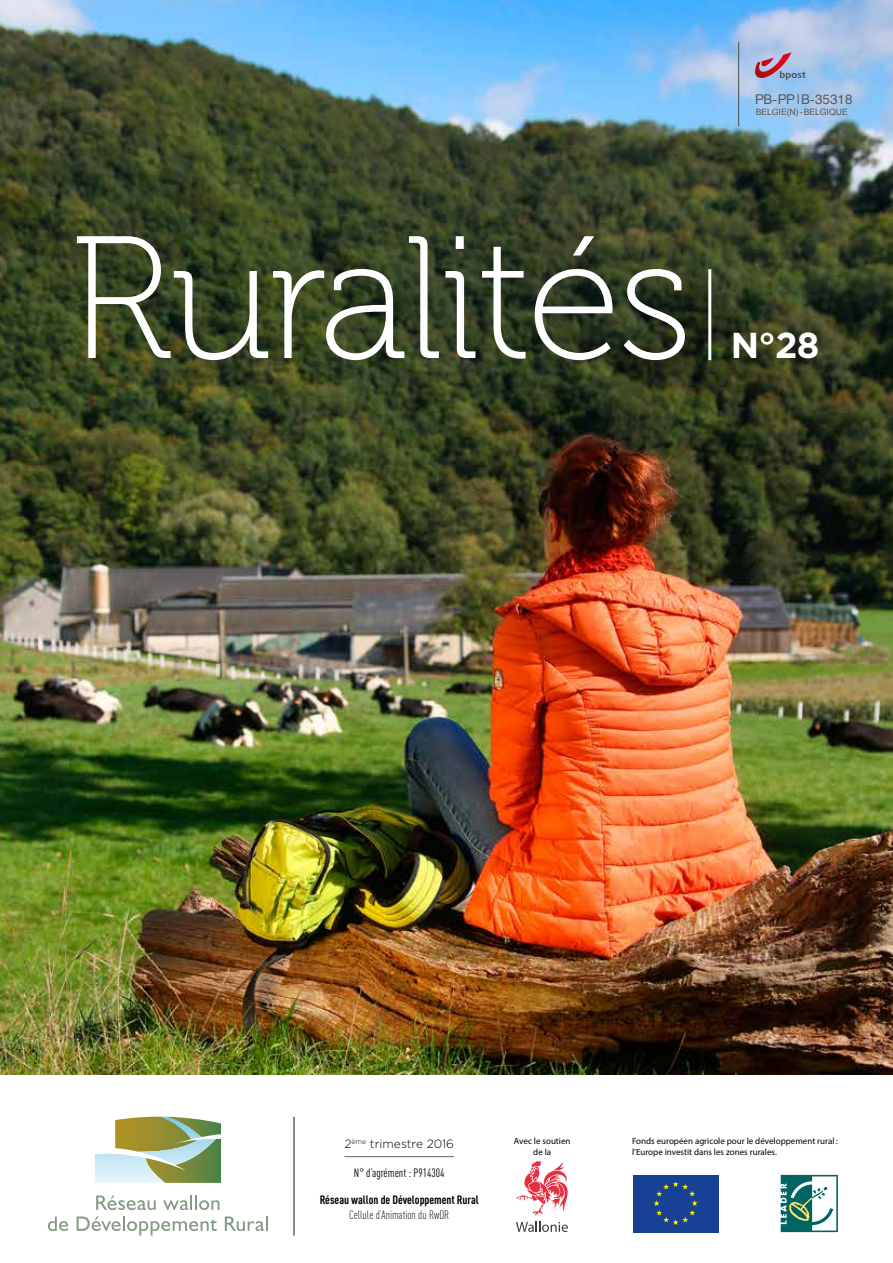
<style>
.page{position:relative;width:893px;height:1263px;background:#fff}
.page>*{position:absolute;margin:0;border:0;box-sizing:border-box;transform-origin:0 0}
.t1{font:174px "Museo 100";letter-spacing:-.02em;color:#fff}
.t2{font:700 36px "Gotham";color:#fff}
.t3{font:13.5px "Arial";color:#575756}
.t4{font:700 12px "DIN Cond";color:#000}
.t5{font:300 12px "DIN Cond";color:#000}
.t6{font:12px "DIN Cond";color:#000}
.t7{font:300 12px "Gotham";color:#000}
.t8{font:9px/10.8px "Myriad Pro";color:#000}
.t9{font:8.7px "Arial";letter-spacing:-.005em;color:#575756}
.s1{font-family:"Helvetica";color:#595959}
</style>
<div class="page">
<img style="left:0;top:0;width:893px;height:1074px">
<hr style="left:708px;top:269px;width:3px;height:91px;background:#fff">
<svg style="left:96px;top:1195px;width:60px;height:15px"></svg>
<svg style="left:163px;top:1195px;width:56px;height:15px"></svg>
<svg style="left:48px;top:1216px;width:20px;height:15px"></svg>
<svg style="left:77px;top:1216px;width:140px;height:19px"></svg>
<svg style="left:225px;top:1216px;width:43px;height:15px"></svg>
<svg style="left:95px;top:1117px;width:126px;height:66px;background:#acb98f"></svg>
<svg style="left:516px;top:1160px;width:52px;height:72px"></svg>
<div style="left:633px;top:1175px;width:85px;height:57px;background:#164194"></div>
<svg style="left:654px;top:1181px;width:44px;height:44px"></svg>
<svg style="left:781px;top:1175px;width:57px;height:57px"></svg>
<hr style="left:738px;top:42px;width:1px;height:84px;background:#575756">
<svg style="left:752px;top:52px;width:53px;height:28px"></svg>
<hr style="left:293px;top:1117px;width:2px;height:118px;background:#646363">
<hr style="left:344px;top:1156px;width:110px;height:1px;background:#646363">
<h1 class="t1" style="left:69px;top:206px;width:625px">Ruralités</h1>
<h3 class="t3" style="left:755px;top:90px;width:99px">PB-PP B-<span class="s1">35318</span></h3>
<p class="t9" style="left:756px;top:106px;width:94px">BELGIE(N) - BELGIQUE</p>
<h2 class="t2" style="left:731px;top:324px;width:90px">N°28</h2>
<h3 class="t7" style="left:344px;top:1137px;width:111px">2<sup>ème</sup> trimestre 2016</h3>
<h3 class="t6" style="left:354px;top:1166px;width:92px">N° d’agrément : P914304</h3>
<h3 class="t4" style="left:320px;top:1192px;width:160px">Réseau wallon de Développement Rural</h3>
<h3 class="t5" style="left:349px;top:1207px;width:101px">Cellule d’Animation du RwDR</h3>
<p class="t8" style="left:514px;top:1135px;width:58px;text-align:center">Avec le soutien de la</p>
<p class="t8" style="left:632px;top:1135px;width:207px">Fonds européen agricole pour le développement rural : l’Europe investit dans les zones rurales.</p>
</div>
